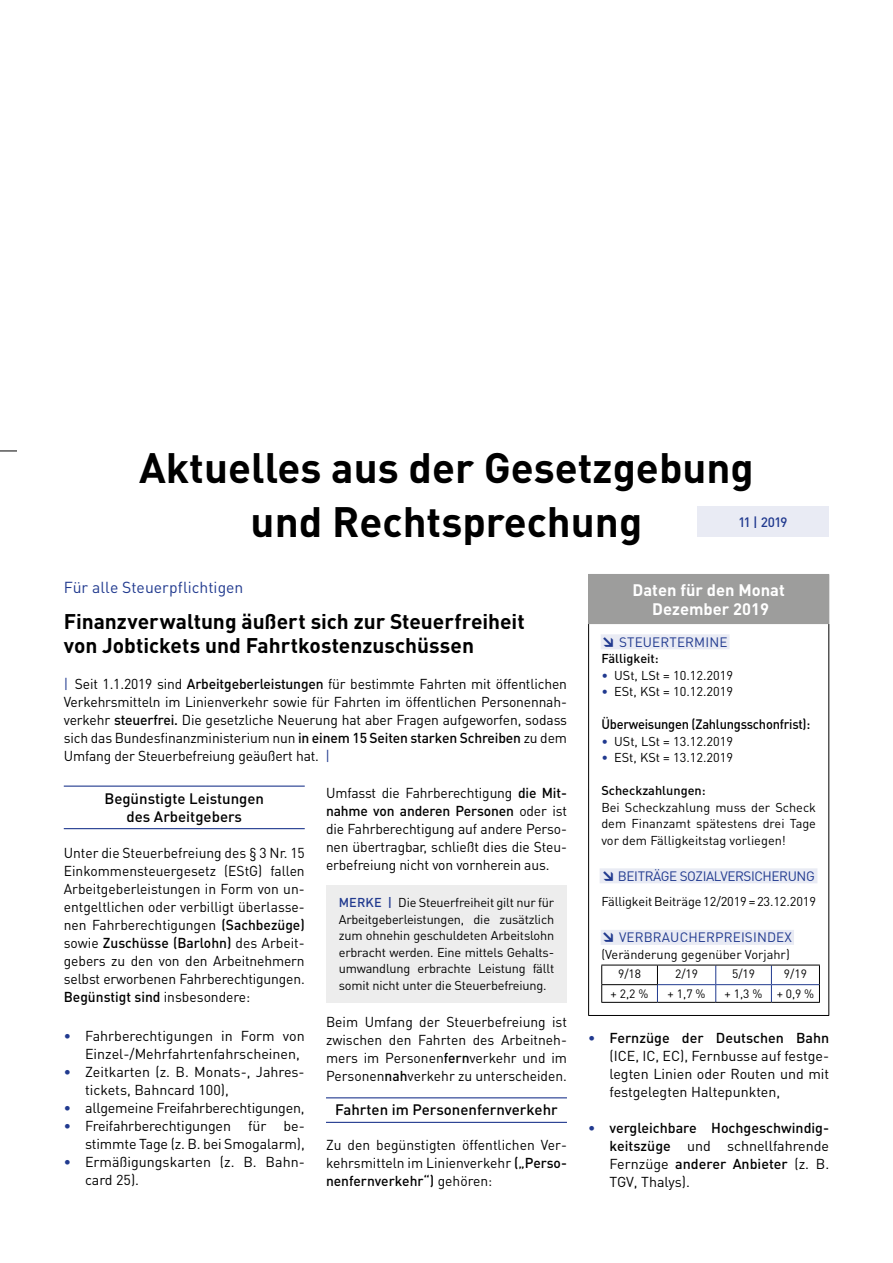
<style>
.page{position:relative;width:893px;height:1263px;background:#fff}
.page>*{position:absolute;margin:0;border:0;box-sizing:border-box;transform-origin:0 0}
.t1{font:700 42px/54px "DIN Pro";color:#000;text-align:center}
.t2{font:700 21px/24px "DIN Pro";letter-spacing:-.005em;color:#000}
.t3{font:700 16.5px/19.5px "DIN Pro";color:#fff;text-align:center}
.t4{font:15.75px "DIN Pro";color:#213a8f}
.t5{font:500 15px/18px "DIN Pro";color:#000;text-align:center}
.t6{font:14.25px/18px "DIN Pro";letter-spacing:-.01em;color:#000;text-align:justify}
.t7{font:500 14.25px/18px "DIN Pro";color:#000;text-align:justify}
.t8{font:13.5px "DIN Pro";letter-spacing:.01em;color:#213a8f}
.t9{font:500 13.5px "DIN Pro";letter-spacing:-.015em;color:#000;scale:.95 1}
.t10{font:13.5px "DIN Pro";letter-spacing:-.03em;color:#213a8f}
.t11{font:500 13.5px "DIN Pro";color:#213a8f}
.t12{font:12.75px/16.5px "DIN Pro";letter-spacing:-.01em;color:#000;text-align:justify}
.t13{font:500 12.75px "DIN Pro";color:#000}
.t14{font:12px "DIN Pro";color:#000}
.s1{color:#213a8f}
.s2{font-weight:500}
.s3{font-weight:500;color:#213a8f}
.s4{font-weight:900}
.s5{font-weight:400}
</style>
<div class="page">
<svg style="left:0;top:451px;width:17px;height:1px"></svg>
<div style="left:697px;top:506px;width:132px;height:31px;background:#e9ebf4"></div>
<div style="left:589px;top:574px;width:240px;height:50px;background:#9d9d9c"></div>
<hr style="left:588px;top:624px;width:1px;height:391px;background:#000">
<hr style="left:828px;top:624px;width:1px;height:391px;background:#000">
<hr style="left:588px;top:1015px;width:241px;height:1px;background:#000">
<hr style="left:588px;top:574px;width:241px;height:1px;background:#9d9d9c">
<hr style="left:588px;top:575px;width:1px;height:48px;background:#9d9d9c">
<hr style="left:588px;top:623px;width:241px;height:1px;background:#9d9d9c">
<div style="left:601px;top:634px;width:129px;height:15px;background:#e9ebf4"></div>
<div style="left:600px;top:868px;width:217px;height:15px;background:#e9ebf4"></div>
<div style="left:601px;top:930px;width:193px;height:15px;background:#e9ebf4"></div>
<hr style="left:601px;top:1002px;width:56px;height:1px;background:#000">
<hr style="left:657px;top:1002px;width:59px;height:1px;background:#000">
<hr style="left:716px;top:1002px;width:55px;height:1px;background:#000">
<hr style="left:771px;top:1002px;width:49px;height:1px;background:#000">
<svg style="left:601px;top:965px;width:219px;height:37px"></svg>
<hr style="left:601px;top:984px;width:57px;height:1px;background:#000">
<hr style="left:64px;top:785px;width:241px;height:2px;background:#213a8f">
<hr style="left:64px;top:828px;width:241px;height:1px;background:#213a8f">
<hr style="left:326px;top:1097px;width:241px;height:1px;background:#213a8f">
<hr style="left:326px;top:1122px;width:241px;height:1px;background:#213a8f">
<div style="left:326px;top:885px;width:241px;height:117px;background:#ededed"></div>
<h1 class="t1" style="left:139px;top:439px;width:616px">Aktuelles aus der Gesetzgebung und Rechtsprechung</h1>
<p class="t11" style="left:739px;top:513px;width:50px">11 | 2019</p>
<p class="t4" style="left:64px;top:577px;width:181px">Für alle Steuerpflichtigen</p>
<h2 class="t2" style="left:64px;top:609px;width:462px">Finanzverwaltung äußert sich zur Steuerfreiheit von Jobtickets und Fahrtkostenzuschüssen</h2>
<p class="t6" style="left:64px;top:675px;width:505px"><span class="s1">|</span> Seit 1.1.2019 sind <span class="s2">Arbeitgeberleistungen</span> für bestimmte Fahrten mit öffentlichen Verkehrsmitteln im Linienverkehr sowie für Fahrten im öffentlichen Personennah&shy;verkehr <span class="s2">steuerfrei.</span> Die gesetzliche Neuerung hat aber Fragen aufgeworfen, sodass sich das Bundesfinanzministerium nun <span class="s2">in einem 15 Seiten starken Schreiben</span> zu dem Umfang der Steuerbefreiung geäußert hat. <span class="s1">|</span></p>
<p class="t5" style="left:104px;top:789px;width:161px">Begünstigte Leistungen des Arbeitgebers</p>
<p class="t6" style="left:64px;top:843px;width:242px">Unter die Steuerbefreiung des § 3 Nr. 15<br>Einkommensteuergesetz (EStG) fallen Arbeitgeberleistungen in Form von un&shy;entgeltlichen oder verbilligt überlasse&shy;nen Fahrberechtigungen <span class="s2">(Sachbezüge) </span>sowie <span class="s2">Zuschüsse (Barlohn)</span> des Arbeit&shy;gebers zu den von den Arbeitnehmern selbst erworbenen Fahrberechtigungen.<br><span class="s2">Begünstigt sind</span> insbesondere:</p>
<p class="t6" style="left:85px;top:1026px;width:221px;text-indent:-21px"><span class="s3">•</span> Fahrberechtigungen in Form von<br>Einzel-/Mehrfahrtenfahrscheinen,</p>
<p class="t6" style="left:85px;top:1062px;width:219px;text-indent:-21px"><span class="s3">•</span> Zeitkarten (z. B. Monats-, Jahres&shy;tickets, Bahncard 100),</p>
<p class="t6" style="left:64px;top:1098px;width:242px"><span class="s3">•</span> allgemeine Freifahrberechtigungen,</p>
<p class="t6" style="left:64px;top:1116px;width:242px;text-align:right"><span class="s3">•</span> Freifahrberechtigungen für be&shy;stimmte Tage (z. B. bei Smogalarm),</p>
<p class="t6" style="left:85px;top:1152px;width:221px;text-indent:-21px"><span class="s3">•</span> Ermäßigungskarten (z. B. Bahn&shy;card 25).</p>
<p class="t6" style="left:326px;top:783px;width:242px">Umfasst die Fahrberechtigung <span class="s2">die Mit&shy;nahme von anderen Personen</span> oder ist die Fahrberechtigung auf andere Perso&shy;nen übertragbar, schließt dies die Steu&shy;erbefreiung nicht von vornherein aus.</p>
<p class="t12" style="left:339px;top:894px;width:217px"><span class="s3">MERKE |</span> Die Steuerfreiheit gilt nur für Arbeitgeberleistungen, die zusätzlich zum ohnehin geschuldeten Arbeitslohn erbracht werden. Eine mittels Gehalts&shy;umwandlung erbrachte Leistung fällt somit nicht unter die Steuerbefreiung.</p>
<p class="t6" style="left:326px;top:1012px;width:242px">Beim Umfang der Steuerbefreiung ist zwischen den Fahrten des Arbeitneh&shy;mers im Personen<span class="s2">fern</span>verkehr und im Personen<span class="s2">nah</span>verkehr zu unterscheiden.</p>
<p class="t5" style="left:335px;top:1100px;width:224px">Fahrten im Personenfernverkehr</p>
<p class="t6" style="left:326px;top:1135px;width:242px">Zu den begünstigten öffentlichen Ver&shy;kehrsmitteln im Linienverkehr <span class="s2">(„Perso&shy;nenfernverkehr“)</span> gehören:</p>
<p class="t3" style="left:633px;top:579px;width:154px">Daten für den Monat<br>Dezember 2019</p>
<p class="t8" style="left:601px;top:633px;width:128px"><span class="s4">↘</span> STEUERTERMINE</p>
<p class="t13" style="left:601px;top:650px;width:59px">Fälligkeit:</p>
<p class="t12" style="left:601px;top:666px;width:133px"><span class="s1">•</span> USt, LSt = 10.12.2019</p>
<p class="t12" style="left:601px;top:683px;width:133px"><span class="s1">•</span> ESt, KSt = 10.12.2019</p>
<p class="t9" style="left:601px;top:715px;width:221px">Überweisungen (Zahlungsschonfrist):</p>
<p class="t12" style="left:601px;top:732px;width:133px"><span class="s1">•</span> USt, LSt = 13.12.2019</p>
<p class="t12" style="left:601px;top:749px;width:133px"><span class="s1">•</span> ESt, KSt = 13.12.2019</p>
<p class="t13" style="left:601px;top:782px;width:106px">Scheckzahlungen:</p>
<p class="t12" style="left:601px;top:798px;width:216px">Bei Scheckzahlung muss der Scheck dem Finanzamt spätestens drei Tage vor dem Fälligkeitstag vorliegen!</p>
<p class="t10" style="left:601px;top:867px;width:215px"><span class="s4">↘</span> BEITRÄGE SOZIALVERSICHERUNG</p>
<p class="t12" style="left:601px;top:893px;width:216px">Fälligkeit Beiträge 12/2019 = 23.12.2019</p>
<p class="t8" style="left:601px;top:928px;width:192px"><span class="s4">↘</span> VERBRAUCHERPREISINDEX</p>
<p class="t12" style="left:601px;top:945px;width:190px">(Veränderung gegenüber Vorjahr)</p>
<p class="t14" style="left:618px;top:966px;width:25px">9/18</p>
<p class="t14" style="left:675px;top:966px;width:25px">2/19</p>
<p class="t14" style="left:732px;top:966px;width:25px">5/19</p>
<p class="t14" style="left:784px;top:966px;width:25px">9/19</p>
<p class="t14" style="left:611px;top:985px;width:39px">+ 2,2 %</p>
<p class="t14" style="left:668px;top:985px;width:39px">+ 1,7 %</p>
<p class="t14" style="left:725px;top:985px;width:91px">+ 1,3 % + 0,9 %</p>
<p class="t6" style="left:609px;top:1029px;width:221px;text-indent:-21px"><span class="s3">•</span> <span class="s2">Fernzüge der Deutschen Bahn </span>(ICE, IC, EC), Fernbusse auf festge&shy;legten Linien oder Routen und mit festgelegten Haltepunkten,</p>
<p class="t7" style="left:609px;top:1119px;width:221px;text-indent:-21px"><span class="s1">•</span> vergleichbare Hochgeschwindig&shy;keitszüge <span class="s5">und schnellfahrende Fernzüge</span> anderer Anbieter <span class="s5">(z. B.<br>TGV, Thalys).</span></p>
</div>
